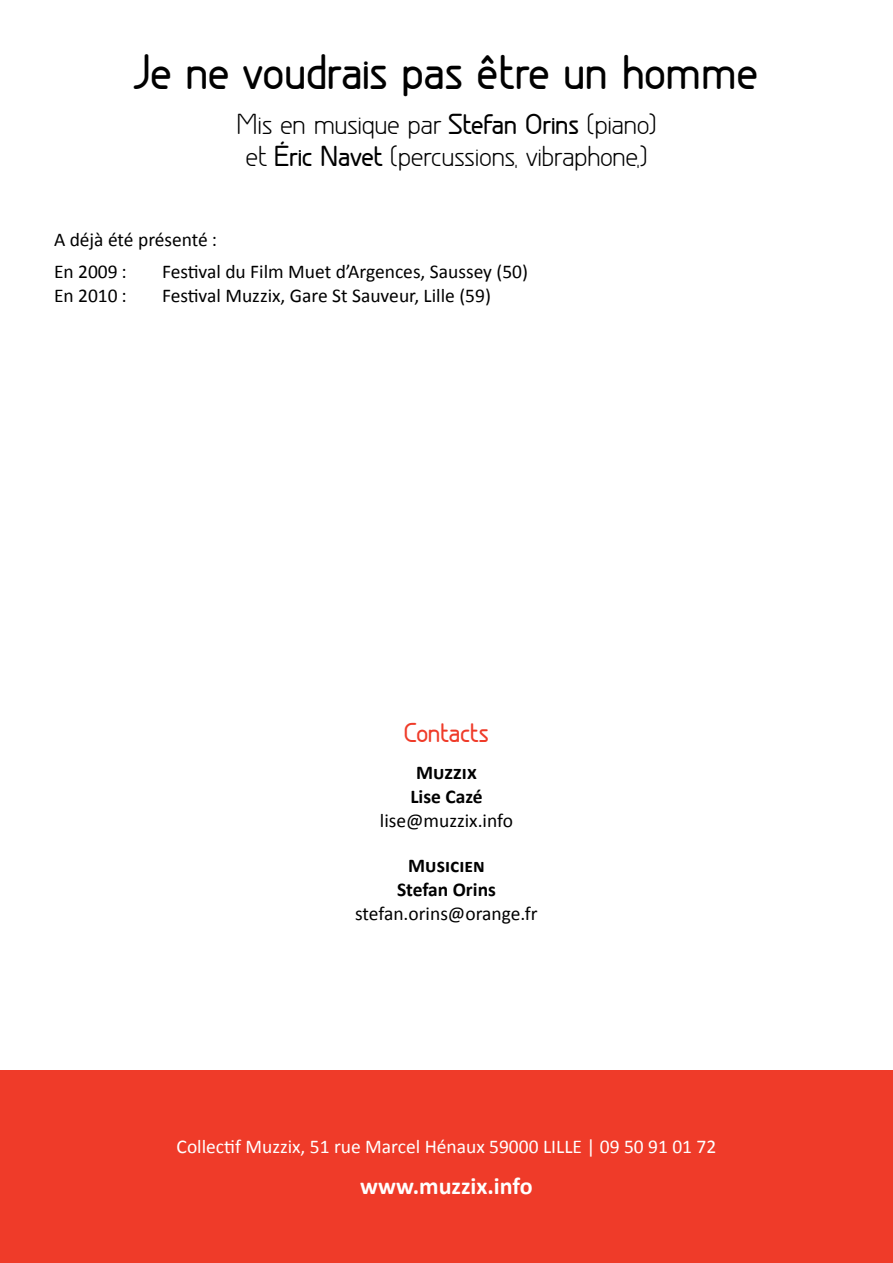
<style>
.page{position:relative;width:893px;height:1263px;background:#fff}
.page>*{position:absolute;margin:0;border:0;box-sizing:border-box;transform-origin:0 0}
.t1{font:700 46.5px "Greyscale Basic";letter-spacing:-.035em;color:#000}
.t2{font:27px/32.4px "Greyscale Basic";letter-spacing:-.03em;color:#000;text-align:center}
.t3{font:700 25.5px "Greyscale Basic";letter-spacing:-.02em;color:#ef3b29}
.t4{font:700 24px "Calibri";color:#fff}
.t5{font:19.5px/32.4px "Calibri";color:#000}
.t6{font:19.5px "Calibri";color:#fff}
.t7{font:700 19.5px/24px "Calibri";color:#000}
.s1{font-weight:700}
</style>
<div class="page">
<div style="left:0;top:1070px;width:893px;height:192px;background:#ef3b29"></div>
<h1 class="t1" style="left:134px;top:43px;width:625px">Je ne voudrais pas être un homme</h1>
<h2 class="t2" style="left:236px;top:107px;width:422px">Mis en musique par <span class="s1">Stefan Orins</span> (piano) et <span class="s1">Éric Navet</span> (percussions, vibraphone,)</h2>
<p class="t5" style="left:54px;top:223px;width:165px">A déjà été présenté :<br>En 2009 :</p>
<p class="t5" style="left:162px;top:256px;width:368px">Festival du Film Muet d’Argences, Saussey (50)</p>
<p class="t5" style="left:54px;top:280px;width:74px">En 2010 :</p>
<p class="t5" style="left:162px;top:280px;width:330px">Festival Muzzix, Gare St Sauveur, Lille (59)</p>
<h3 class="t3" style="left:404px;top:717px;width:87px">Contacts</h3>
<p class="t7" style="left:410px;top:760px;width:74px">Muzzix<br>Lise Cazé</p>
<p class="t5" style="left:380px;top:804px;width:135px">lise@muzzix.info</p>
<p class="t7" style="left:397px;top:854px;width:100px;text-align:center">Musicien<br>Stefan Orins</p>
<p class="t5" style="left:355px;top:897px;width:184px">stefan.orins@orange.fr</p>
<p class="t6" style="left:177px;top:1134px;width:541px">Collectif Muzzix, 51 rue Marcel Hénaux 59000 LILLE | 09 50 91 01 72</p>
<p class="t4" style="left:360px;top:1171px;width:174px">www.muzzix.info</p>
</div>
